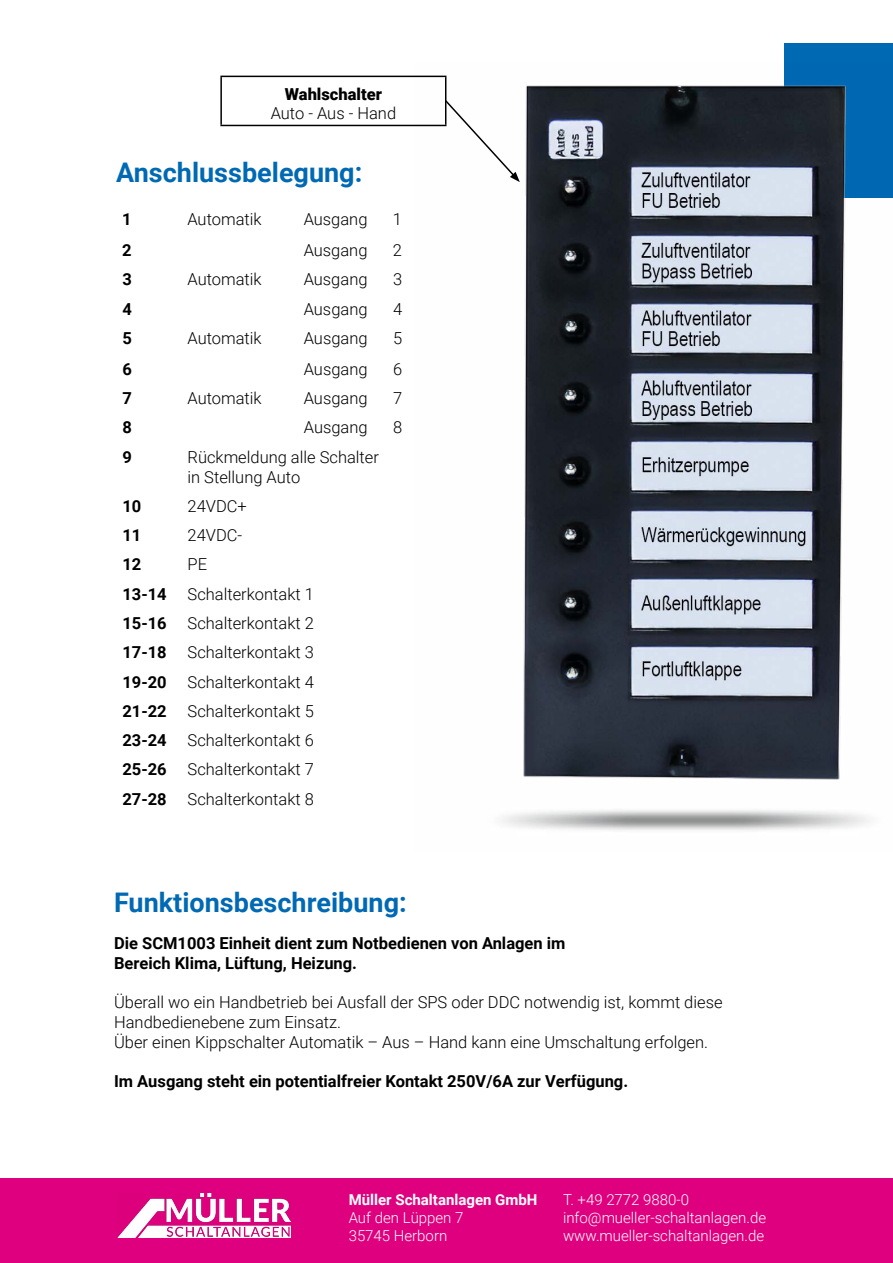
<style>
.page{position:relative;width:893px;height:1263px;background:#fff}
.page>*{position:absolute;margin:0;border:0;box-sizing:border-box;transform-origin:0 0}
.t1{font:700 27px "Roboto";color:#0069b4}
.t2{font:300 16.5px/19.8px "Roboto";color:#000}
.t3{font:700 16.5px/19.8px "Roboto";color:#000}
.t4{font:900 16.5px "Roboto";color:#000}
.t5{font:300 15px/18px "Roboto";color:#fff}
.t6{font:700 15px "Roboto";color:#fff}
</style>
<div class="page">
<div style="left:0;top:1178px;width:893px;height:85px;background:#de007e"></div>
<img style="left:118px;top:1193px;width:173px;height:44px">
<div style="left:784px;top:43px;width:109px;height:155px;background:#0069b4"></div>
<img style="left:415px;top:75px;width:455px;height:755px">
<hr style="left:220px;top:76px;width:226px;height:1px;background:#000">
<hr style="left:220px;top:77px;width:2px;height:48px;background:#000">
<hr style="left:445px;top:77px;width:1px;height:48px;background:#000">
<hr style="left:220px;top:125px;width:226px;height:1px;background:#000">
<svg style="left:444px;top:99px;width:76px;height:83px"></svg>
<p class="t4" style="left:285px;top:82px;width:99px">Wahlschalter</p>
<p class="t2" style="left:271px;top:103px;width:127px">Auto - Aus - Hand</p>
<h1 class="t1" style="left:116px;top:154px;width:248px">Anschlussbelegung:</h1>
<p class="t3" style="left:122px;top:209px;width:11px">1</p>
<p class="t2" style="left:187px;top:209px;width:76px">Automatik</p>
<p class="t2" style="left:304px;top:209px;width:65px">Ausgang</p>
<p class="t2" style="left:393px;top:209px;width:11px">1</p>
<p class="t3" style="left:122px;top:240px;width:11px">2</p>
<p class="t2" style="left:304px;top:240px;width:65px">Ausgang</p>
<p class="t2" style="left:393px;top:240px;width:11px">2</p>
<p class="t3" style="left:122px;top:269px;width:11px">3</p>
<p class="t2" style="left:187px;top:269px;width:76px">Automatik</p>
<p class="t2" style="left:304px;top:269px;width:65px">Ausgang</p>
<p class="t2" style="left:393px;top:269px;width:11px">3</p>
<p class="t3" style="left:122px;top:298px;width:11px">4</p>
<p class="t2" style="left:304px;top:298px;width:65px">Ausgang</p>
<p class="t2" style="left:393px;top:298px;width:11px">4</p>
<p class="t3" style="left:122px;top:328px;width:11px">5</p>
<p class="t2" style="left:187px;top:328px;width:76px">Automatik</p>
<p class="t2" style="left:304px;top:328px;width:65px">Ausgang</p>
<p class="t2" style="left:393px;top:328px;width:11px">5</p>
<p class="t3" style="left:122px;top:358px;width:11px">6</p>
<p class="t2" style="left:304px;top:358px;width:65px">Ausgang</p>
<p class="t2" style="left:393px;top:358px;width:11px">6</p>
<p class="t3" style="left:122px;top:388px;width:11px">7</p>
<p class="t2" style="left:188px;top:388px;width:76px">Automatik</p>
<p class="t2" style="left:304px;top:388px;width:65px">Ausgang</p>
<p class="t2" style="left:393px;top:388px;width:11px">7</p>
<p class="t3" style="left:122px;top:417px;width:11px">8</p>
<p class="t2" style="left:304px;top:417px;width:65px">Ausgang</p>
<p class="t2" style="left:393px;top:417px;width:11px">8</p>
<p class="t3" style="left:122px;top:446px;width:11px">9</p>
<p class="t2" style="left:188px;top:446px;width:193px">Rückmeldung alle Schalter in Stellung Auto</p>
<p class="t3" style="left:122px;top:495px;width:20px">10</p>
<p class="t2" style="left:188px;top:495px;width:61px">24VDC+</p>
<p class="t3" style="left:122px;top:525px;width:20px">11</p>
<p class="t2" style="left:188px;top:525px;width:56px">24VDC-</p>
<p class="t3" style="left:122px;top:554px;width:20px">12</p>
<p class="t2" style="left:188px;top:554px;width:21px">PE</p>
<p class="t3" style="left:122px;top:583px;width:46px">13-14</p>
<p class="t2" style="left:188px;top:583px;width:128px">Schalterkontakt 1</p>
<p class="t3" style="left:122px;top:613px;width:46px">15-16</p>
<p class="t2" style="left:188px;top:613px;width:128px">Schalterkontakt 2</p>
<p class="t3" style="left:122px;top:642px;width:46px">17-18</p>
<p class="t2" style="left:188px;top:642px;width:128px">Schalterkontakt 3</p>
<p class="t3" style="left:122px;top:671px;width:46px">19-20</p>
<p class="t2" style="left:188px;top:671px;width:128px">Schalterkontakt 4</p>
<p class="t3" style="left:122px;top:700px;width:46px">21-22</p>
<p class="t2" style="left:188px;top:700px;width:128px">Schalterkontakt 5</p>
<p class="t3" style="left:122px;top:730px;width:46px">23-24</p>
<p class="t2" style="left:188px;top:730px;width:128px">Schalterkontakt 6</p>
<p class="t3" style="left:122px;top:759px;width:46px">25-26</p>
<p class="t2" style="left:188px;top:759px;width:128px">Schalterkontakt 7</p>
<p class="t3" style="left:122px;top:788px;width:46px">27-28</p>
<p class="t2" style="left:188px;top:788px;width:128px">Schalterkontakt 8</p>
<h1 class="t1" style="left:114px;top:883px;width:294px">Funktionsbeschreibung:</h1>
<p class="t3" style="left:114px;top:932px;width:453px">Die SCM1003 Einheit dient zum Notbedienen von Anlagen im<br>Bereich Klima, Lüftung, Heizung.</p>
<p class="t2" style="left:114px;top:992px;width:610px">Überall wo ein Handbetrieb bei Ausfall der SPS oder DDC notwendig ist, kommt diese<br>Handbedienebene zum Einsatz.<br>Über einen Kippschalter Automatik – Aus – Hand kann eine Umschaltung erfolgen.</p>
<p class="t3" style="left:114px;top:1071px;width:515px">Im Ausgang steht ein potentialfreier Kontakt 250V/6A zur Verfügung.</p>
<p class="t6" style="left:349px;top:1189px;width:190px">Müller Schaltanlagen GmbH</p>
<p class="t5" style="left:349px;top:1208px;width:116px">Auf den Lüppen 7<br>35745 Herborn</p>
<p class="t5" style="left:563px;top:1190px;width:205px">T. +49 2772 9880-0 info@mueller-schaltanlagen.de www.mueller-schaltanlagen.de</p>
</div>
